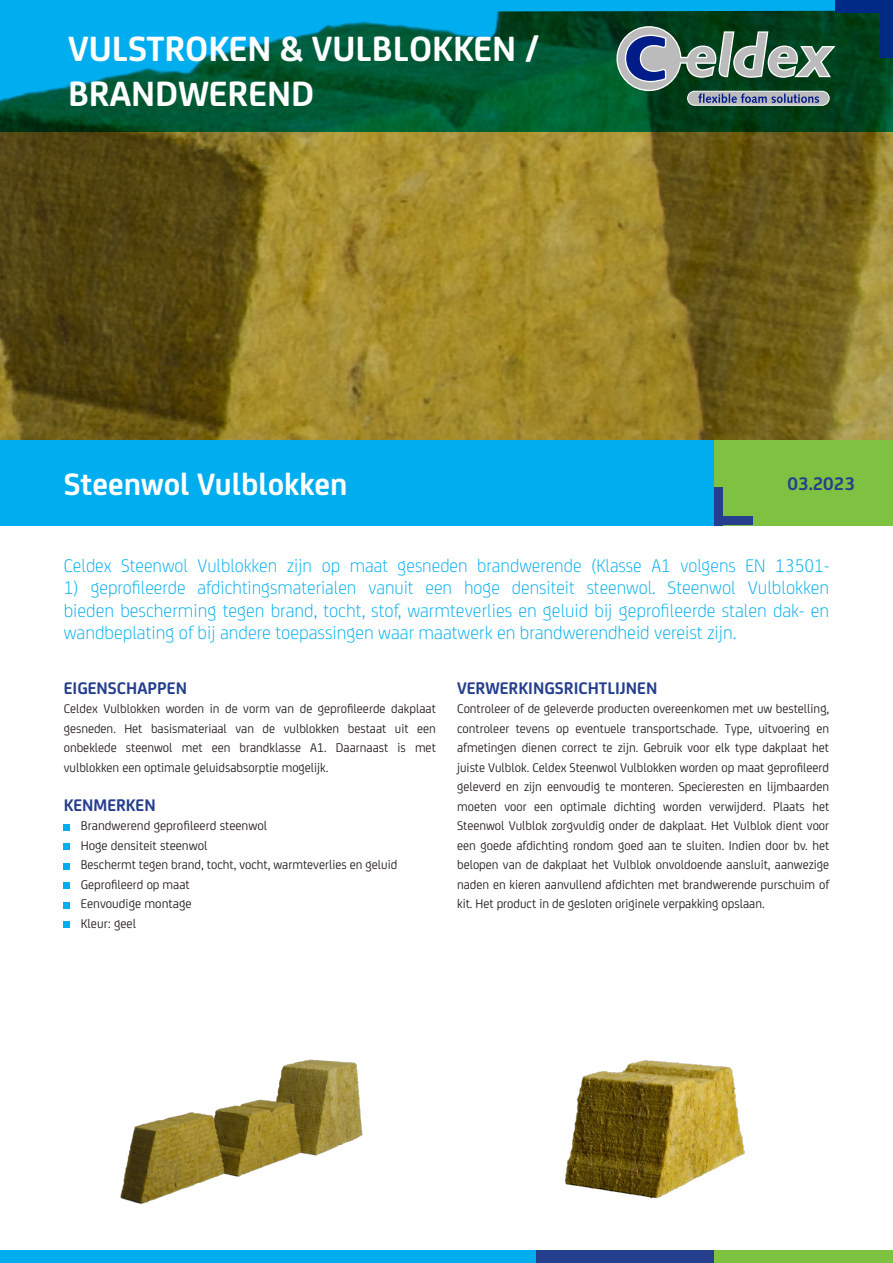
<style>
.page{position:relative;width:893px;height:1263px;background:#fff}
.page>*{position:absolute;margin:0;border:0;box-sizing:border-box;transform-origin:0 0}
._6__kop_diap{font:700 37.5px "FS Joey";color:#fff}
._6__kop_diap-2{font:700 33px "FS Joey";color:#fff}
.t1{font:300 19.5px/22.5px "FS Joey";color:#00aeef;text-align:justify}
._3_lead{font:700 19.5px "FS Joey";color:#253f8e}
._1_plat{font:700 18px "FS Joey";color:#253f8e}
._1_plat-2{font:13.5px/19.5px "FS Joey";color:#231f20;text-align:justify}
</style>
<div class="page">
<img style="left:0;top:132px;width:893px;height:308px">
<div style="left:0;top:1250px;width:536px;height:13px;background:#00aeef"></div>
<div style="left:536px;top:1250px;width:178px;height:13px;background:#253f8e"></div>
<div style="left:714px;top:1250px;width:179px;height:13px;background:#7fc241"></div>
<div style="left:0;top:440px;width:893px;height:85px;background:#00aeef"></div>
<svg style="left:0;top:0;width:893px;height:132px;background:#006d68"></svg>
<div style="left:714px;top:440px;width:179px;height:85px;background:#7fc241"></div>
<div style="left:714px;top:517px;width:39px;height:8px;background:#253f8e"></div>
<div style="left:714px;top:487px;width:9px;height:38px;background:#253f8e"></div>
<svg style="left:616px;top:26px;width:219px;height:80px;background:#587a6f"></svg>
<svg style="left:64px;top:824px;width:6px;height:6px"></svg>
<div style="left:64px;top:843px;width:6px;height:7px;background:#00aeef"></div>
<svg style="left:64px;top:863px;width:6px;height:6px"></svg>
<div style="left:64px;top:882px;width:6px;height:7px;background:#00aeef"></div>
<svg style="left:64px;top:902px;width:6px;height:6px"></svg>
<div style="left:64px;top:921px;width:6px;height:7px;background:#00aeef"></div>
<img style="left:120px;top:1059px;width:243px;height:145px">
<img style="left:565px;top:1060px;width:180px;height:139px">
<p class="_6__kop_diap" style="left:68px;top:20px;width:473px">VULSTROKEN &amp; VULBLOKKEN /</p>
<p class="_6__kop_diap" style="left:68px;top:65px;width:248px">BRANDWEREND</p>
<p class="_6__kop_diap-2" style="left:64px;top:459px;width:285px">Steenwol Vulblokken</p>
<p class="_3_lead" style="left:788px;top:469px;width:69px">03.2023</p>
<p class="t1" style="left:64px;top:553px;width:767px">Celdex Steenwol Vulblokken zijn op maat gesneden brandwerende (Klasse A1 volgens EN 13501-</p>
<p class="t1" style="left:64px;top:575px;width:767px">1) geprofileerde afdichtingsmaterialen vanuit een hoge densiteit steenwol. Steenwol Vulblokken bieden bescherming tegen brand, tocht, stof, warmteverlies en geluid bij geprofileerde stalen dak- en wandbeplating of bij andere toepassingen waar maatwerk en brandwerendheid vereist zijn.</p>
<p class="_1_plat" style="left:457px;top:674px;width:202px">VERWERKINGSRICHTLIJNEN</p>
<p class="_1_plat-2" style="left:457px;top:698px;width:374px">Controleer of de geleverde producten overeenkomen met uw bestelling, controleer tevens op eventuele transportschade. Type, uitvoering en afmetingen dienen correct te zijn. Gebruik voor elk type dakplaat het juiste Vulblok. Celdex Steenwol Vulblokken worden op maat geprofileerd geleverd en zijn eenvoudig te monteren. Specieresten en lijmbaarden moeten voor een optimale dichting worden verwijderd. Plaats het Steenwol Vulblok zorgvuldig onder de dakplaat. Het Vulblok dient voor een goede afdichting rondom goed aan te sluiten. Indien door bv. het belopen van de dakplaat het Vulblok onvoldoende aansluit, aanwezige naden en kieren aanvullend afdichten met brandwerende purschuim of kit. Het product in de gesloten originele verpakking opslaan.</p>
<p class="_1_plat" style="left:64px;top:674px;width:125px">EIGENSCHAPPEN</p>
<p class="_1_plat-2" style="left:64px;top:698px;width:374px">Celdex Vulblokken worden in de vorm van de geprofileerde dakplaat gesneden. Het basismateriaal van de vulblokken bestaat uit een onbeklede steenwol met een brandklasse A1. Daarnaast is met vulblokken een optimale geluidsabsorptie mogelijk.</p>
<p class="_1_plat" style="left:64px;top:791px;width:93px">KENMERKEN</p>
<p class="_1_plat-2" style="left:81px;top:815px;width:188px">Brandwerend geprofileerd steenwol</p>
<p class="_1_plat-2" style="left:81px;top:835px;width:128px">Hoge densiteit steenwol</p>
<p class="_1_plat-2" style="left:81px;top:854px;width:318px">Beschermt tegen brand, tocht, vocht, warmteverlies en geluid</p>
<p class="_1_plat-2" style="left:81px;top:874px;width:110px">Geprofileerd op maat</p>
<p class="_1_plat-2" style="left:81px;top:893px;width:112px">Eenvoudige montage</p>
<p class="_1_plat-2" style="left:81px;top:913px;width:57px">Kleur: geel</p>
</div>
